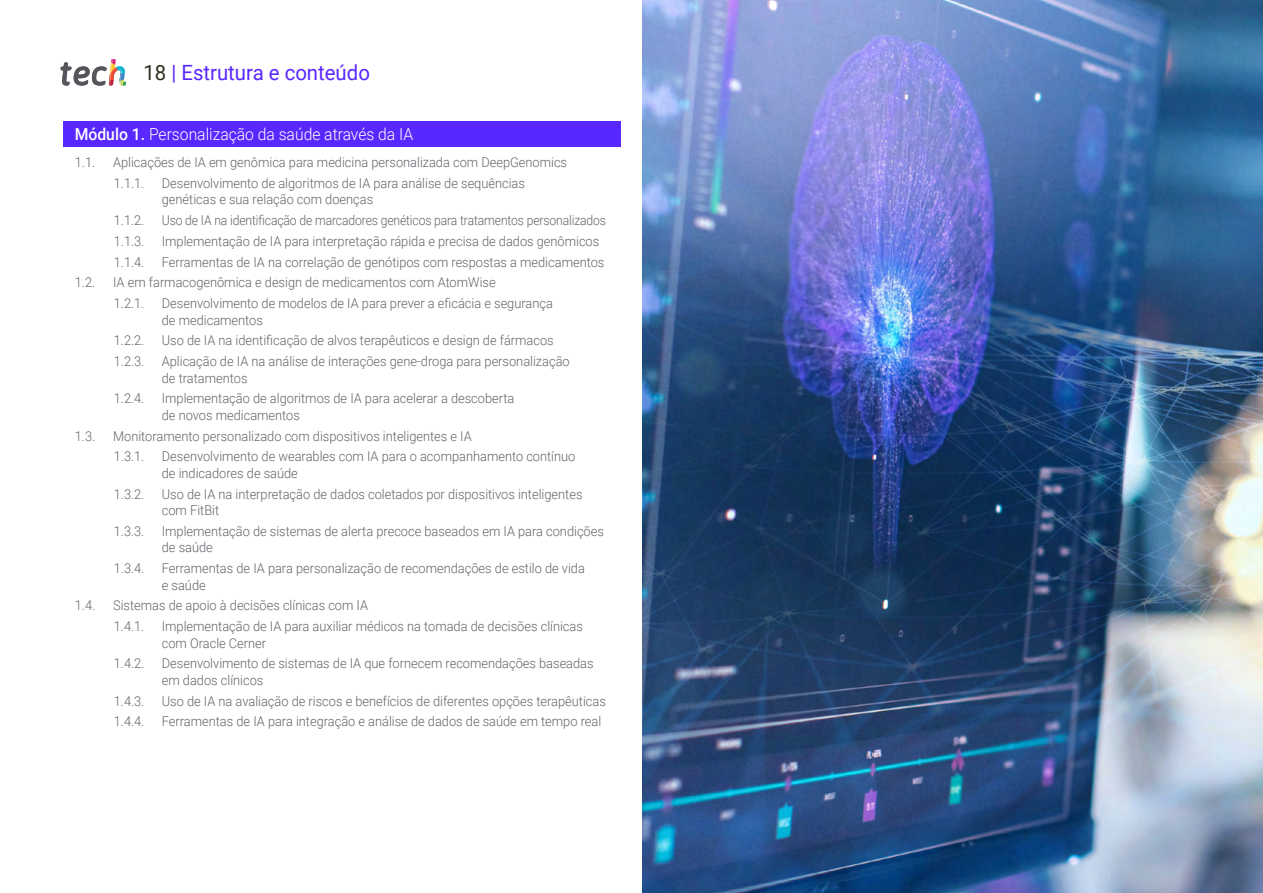
<style>
.page{position:relative;width:1263px;height:893px;background:#fff}
.page>*{position:absolute;margin:0;border:0;box-sizing:border-box;transform-origin:0 0}
.t1{font:21px "Roboto";color:#5927ff}
.t2{font:300 16.5px "Roboto";color:#fff;scale:.95 1}
.t3{font:300 13.5px/16.5px "Roboto";color:#61646a;scale:.95 1}
.t4{font:300 13.5px "Roboto";color:#61646a;scale:.9 1}
.s1{color:#312e20}
.s2{font-weight:500}
</style>
<div class="page">
<img style="left:642px;top:0;width:621px;height:893px">
<div style="left:64px;top:121px;width:557px;height:25px;background:#5927ff"></div>
<svg style="left:61px;top:59px;width:65px;height:27px"></svg>
<h1 class="t1" style="left:144px;top:57px;width:228px"><span class="s1">18</span> | Estrutura e conteúdo</h1>
<p class="t2" style="left:75px;top:123px;width:358px"><span class="s2">Módulo 1.</span> Personalização da saúde através da IA</p>
<p class="t3" style="left:75px;top:154px;width:23px">1.1.</p>
<p class="t3" style="left:113px;top:151px;width:479px;line-height:20.7px">Aplicações de IA em genômica para medicina personalizada com DeepGenomics<br>1.1.1.</p>
<p class="t3" style="left:162px;top:174px;width:384px">Desenvolvimento de algoritmos de IA para análise de sequências genéticas e sua relação com doenças</p>
<p class="t3" style="left:114px;top:212px;width:34px">1.1.2.</p>
<p class="t4" style="left:162px;top:211px;width:495px">Uso de IA na identificação de marcadores genéticos para tratamentos personalizados</p>
<p class="t3" style="left:114px;top:232px;width:34px">1.1.3.</p>
<p class="t3" style="left:162px;top:232px;width:462px">Implementação de IA para interpretação rápida e precisa de dados genômicos</p>
<p class="t3" style="left:114px;top:253px;width:34px">1.1.4.</p>
<p class="t3" style="left:162px;top:253px;width:467px">Ferramentas de IA na correlação de genótipos com respostas a medicamentos</p>
<p class="t3" style="left:75px;top:274px;width:23px">1.2.</p>
<p class="t3" style="left:113px;top:272px;width:404px;line-height:20.7px">IA em farmacogenômica e design de medicamentos com AtomWise<br>1.2.1.</p>
<p class="t3" style="left:162px;top:295px;width:413px">Desenvolvimento de modelos de IA para prever a eficácia e segurança de medicamentos</p>
<p class="t3" style="left:114px;top:332px;width:34px">1.2.2.</p>
<p class="t3" style="left:162px;top:332px;width:414px">Uso de IA na identificação de alvos terapêuticos e design de fármacos</p>
<p class="t3" style="left:114px;top:353px;width:34px">1.2.3.</p>
<p class="t3" style="left:162px;top:353px;width:431px">Aplicação de IA na análise de interações gene-droga para personalização de tratamentos</p>
<p class="t3" style="left:114px;top:390px;width:34px">1.2.4.</p>
<p class="t3" style="left:162px;top:390px;width:373px">Implementação de algoritmos de IA para acelerar a descoberta de novos medicamentos</p>
<p class="t3" style="left:75px;top:427px;width:23px">1.3.</p>
<p class="t3" style="left:113px;top:425px;width:379px;line-height:20.7px">Monitoramento personalizado com dispositivos inteligentes e IA<br>1.3.1.</p>
<p class="t3" style="left:162px;top:448px;width:437px">Desenvolvimento de wearables com IA para o acompanhamento contínuo de indicadores de saúde</p>
<p class="t3" style="left:114px;top:485px;width:34px">1.3.2.</p>
<p class="t3" style="left:162px;top:485px;width:444px">Uso de IA na interpretação de dados coletados por dispositivos inteligentes com FitBit</p>
<p class="t3" style="left:114px;top:522px;width:34px">1.3.3.</p>
<p class="t3" style="left:162px;top:522px;width:467px">Implementação de sistemas de alerta precoce baseados em IA para condições de saúde</p>
<p class="t3" style="left:114px;top:559px;width:34px">1.3.4.</p>
<p class="t3" style="left:162px;top:559px;width:447px">Ferramentas de IA para personalização de recomendações de estilo de vida e saúde</p>
<p class="t3" style="left:75px;top:597px;width:23px">1.4.</p>
<p class="t3" style="left:113px;top:595px;width:270px;line-height:20.7px">Sistemas de apoio à decisões clínicas com IA<br>1.4.1.</p>
<p class="t3" style="left:162px;top:617px;width:445px">Implementação de IA para auxiliar médicos na tomada de decisões clínicas com Oracle Cerner</p>
<p class="t3" style="left:114px;top:655px;width:34px">1.4.2.</p>
<p class="t3" style="left:162px;top:655px;width:456px">Desenvolvimento de sistemas de IA que fornecem recomendações baseadas em dados clínicos</p>
<p class="t3" style="left:114px;top:692px;width:34px">1.4.3.</p>
<p class="t3" style="left:162px;top:692px;width:469px">Uso de IA na avaliação de riscos e benefícios de diferentes opções terapêuticas</p>
<p class="t3" style="left:114px;top:713px;width:34px">1.4.4.</p>
<p class="t3" style="left:162px;top:713px;width:464px">Ferramentas de IA para integração e análise de dados de saúde em tempo real</p>
</div>
